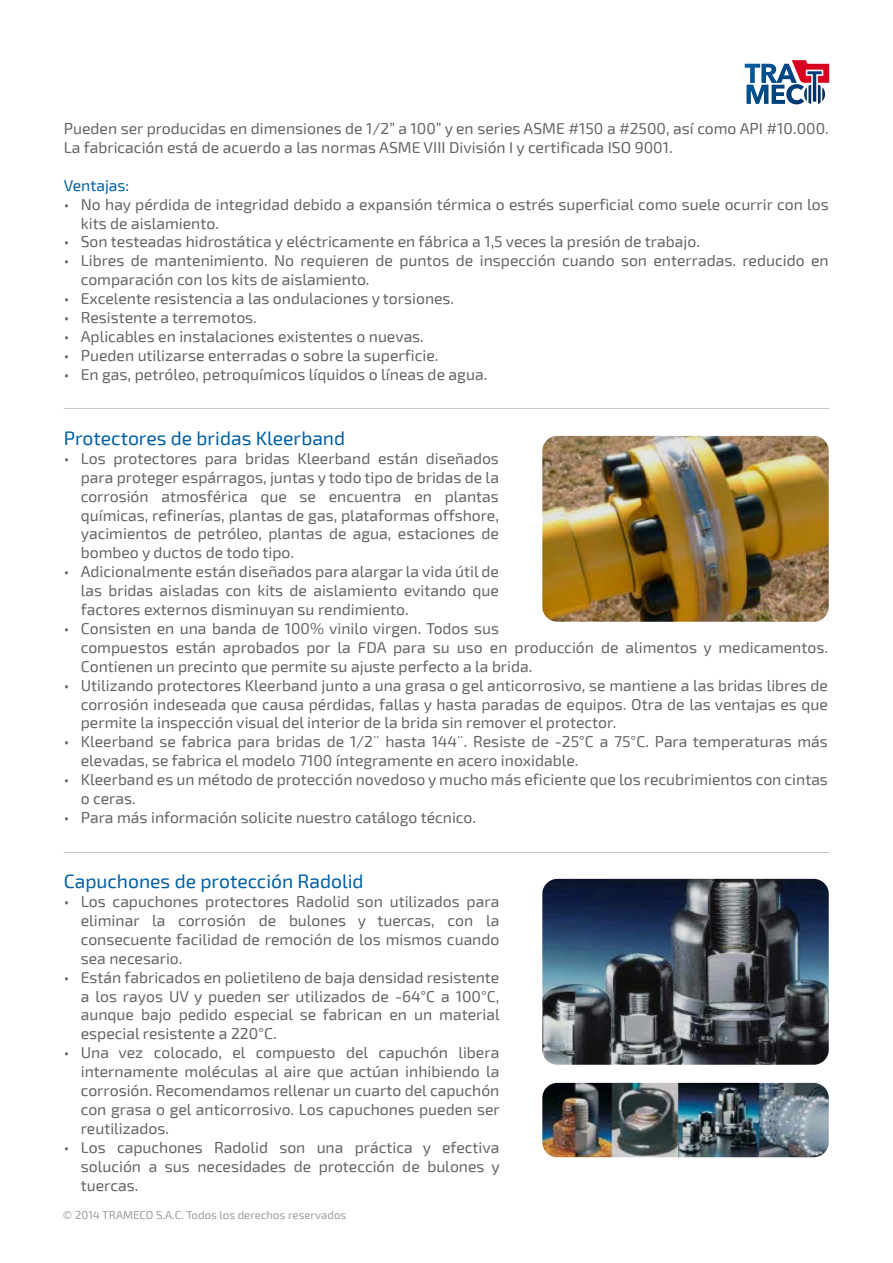
<style>
.page{position:relative;width:893px;height:1263px;background:#fff}
.page>*{position:absolute;margin:0;border:0;box-sizing:border-box;transform-origin:0 0}
.t1{font:19.2px "Exo 2";color:#005fa2}
.t2{font:15.75px/18.9px "Exo 2";color:#646567;text-align:justify}
.t3{font:15.75px "Exo 2";color:#005fa2}
.t4{font:11.4px "Exo 2";color:#9b9c9e}
</style>
<div class="page">
<svg style="left:745px;top:60px;width:84px;height:44px"></svg>
<img style="left:542px;top:436px;width:287px;height:186px">
<img style="left:542px;top:879px;width:287px;height:186px">
<img style="left:542px;top:1083px;width:287px;height:74px">
<hr style="left:64px;top:408px;width:765px;height:1px;background:#c5c6c8">
<hr style="left:64px;top:852px;width:765px;height:1px;background:#c5c6c8">
<p class="t2" style="left:64px;top:119px;width:766px">Pueden ser producidas en dimensiones de 1/2” a 100” y en series ASME #150 a #2500, así como API #10.000.<br>La fabricación está de acuerdo a las normas ASME VIII División I y certificada ISO 9001.</p>
<p class="t3" style="left:64px;top:176px;width:67px">Ventajas:</p>
<p class="t2" style="left:81px;top:195px;width:749px;text-indent:-17px">• No hay pérdida de integridad debido a expansión térmica o estrés superficial como suele ocurrir con los kits de aislamiento.</p>
<p class="t2" style="left:64px;top:233px;width:638px">• Son testeadas hidrostática y eléctricamente en fábrica a 1,5 veces la presión de trabajo.</p>
<p class="t2" style="left:81px;top:252px;width:749px;text-indent:-17px">• Libres de mantenimiento. No requieren de puntos de inspección cuando son enterradas. reducido en comparación con los kits de aislamiento.</p>
<p class="t2" style="left:64px;top:289px;width:392px">• Excelente resistencia a las ondulaciones y torsiones.</p>
<p class="t2" style="left:64px;top:308px;width:195px">• Resistente a terremotos.</p>
<p class="t2" style="left:64px;top:327px;width:362px">• Aplicables en instalaciones existentes o nuevas.</p>
<p class="t2" style="left:64px;top:346px;width:376px">• Pueden utilizarse enterradas o sobre la superficie.</p>
<p class="t2" style="left:64px;top:365px;width:425px">• En gas, petróleo, petroquímicos líquidos o líneas de agua.</p>
<p class="t1" style="left:64px;top:427px;width:283px">Protectores de bridas Kleerband</p>
<p class="t2" style="left:81px;top:449px;width:420px;text-indent:-17px">• Los protectores para bridas Kleerband están diseñados para proteger espárragos, juntas y todo tipo de bridas de la corrosión atmosférica que se encuentra en plantas químicas, refinerías, plantas de gas, plataformas offshore, yacimientos de petróleo, plantas de agua, estaciones de bombeo y ductos de todo tipo.</p>
<p class="t2" style="left:81px;top:563px;width:420px;text-indent:-17px">• Adicionalmente están diseñados para alargar la vida útil de las bridas aisladas con kits de aislamiento evitando que factores externos disminuyan su rendimiento.</p>
<p class="t2" style="left:81px;top:619px;width:749px;text-align:left;text-indent:-17px">• Consisten en una banda de 100% vinilo virgen. Todos sus<br>compuestos están aprobados por la FDA para su uso en producción de alimentos y medicamentos.<br>Contienen un precinto que permite su ajuste perfecto a la brida.</p>
<p class="t2" style="left:81px;top:676px;width:749px;text-indent:-17px">• Utilizando protectores Kleerband junto a una grasa o gel anticorrosivo, se mantiene a las bridas libres de corrosión indeseada que causa pérdidas, fallas y hasta paradas de equipos. Otra de las ventajas es que permite la inspección visual del interior de la brida sin remover el protector.</p>
<p class="t2" style="left:81px;top:733px;width:749px;text-indent:-17px">• Kleerband se fabrica para bridas de 1/2¨ hasta 144¨. Resiste de -25°C a 75°C. Para temperaturas más elevadas, se fabrica el modelo 7100 íntegramente en acero inoxidable.</p>
<p class="t2" style="left:81px;top:770px;width:749px;text-indent:-17px">• Kleerband es un método de protección novedoso y mucho más eficiente que los recubrimientos con cintas o ceras.</p>
<p class="t2" style="left:64px;top:808px;width:414px">• Para más información solicite nuestro catálogo técnico.</p>
<p class="t1" style="left:64px;top:870px;width:301px">Capuchones de protección Radolid</p>
<p class="t2" style="left:81px;top:892px;width:420px;text-indent:-17px">• Los capuchones protectores Radolid son utilizados para eliminar la corrosión de bulones y tuercas, con la consecuente facilidad de remoción de los mismos cuando sea necesario.</p>
<p class="t2" style="left:81px;top:968px;width:420px;text-indent:-17px">• Están fabricados en polietileno de baja densidad resistente a los rayos UV y pueden ser utilizados de -64°C a 100°C, aunque bajo pedido especial se fabrican en un material especial resistente a 220°C.</p>
<p class="t2" style="left:81px;top:1043px;width:420px;text-indent:-17px">• Una vez colocado, el compuesto del capuchón libera internamente moléculas al aire que actúan inhibiendo la corrosión. Recomendamos rellenar un cuarto del capuchón con grasa o gel anticorrosivo. Los capuchones pueden ser reutilizados.</p>
<p class="t2" style="left:81px;top:1138px;width:420px;text-indent:-17px">• Los capuchones Radolid son una práctica y efectiva solución a sus necesidades de protección de bulones y tuercas.</p>
<p class="t4" style="left:63px;top:1208px;width:285px">© 2014 TRAMECO S.A.C. Todos los derechos reservados</p>
</div>
